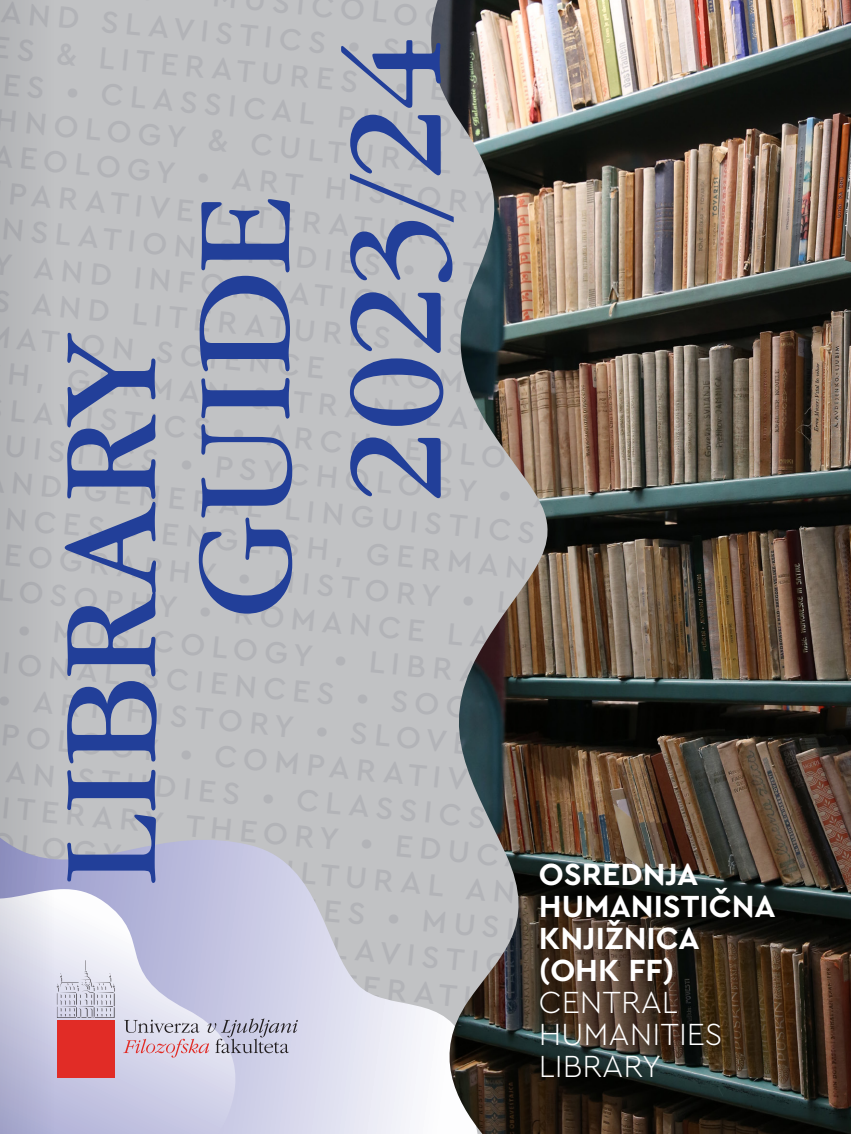
<style>
.page{position:relative;width:851px;height:1134px;background:#fff}
.page>*{position:absolute;margin:0;border:0;box-sizing:border-box;transform-origin:0 0}
.quote{font:140px/134px "Garamond IT Cby BT";letter-spacing:-.005em;color:#223f99}
.quote-2{font:140px "Garamond IT Cby BT";letter-spacing:-.03em;color:#223f99}
.podnaslov{font:700 32px/32px "Cera Pro";color:#fff}
.podnaslov-2{font:300 32px/32px "Cera Pro";color:#fff}
</style>
<div class="page">
<div style="left:0;top:0;width:850px;height:1134px;background:#c1c2c4"></div>
<svg style="left:57px;top:840px;width:372px;height:294px"></svg>
<img style="left:429px;top:0;width:421px;height:1134px">
<svg style="left:57px;top:889px;width:193px;height:245px;background:#cccce5"></svg>
<div style="left:57px;top:1020px;width:57px;height:57px;background:#e12c26"></div>
<svg style="left:57px;top:960px;width:57px;height:58px;background:#d4d4e1"></svg>
<svg style="left:123px;top:1018px;width:175px;height:40px;background:#c5bdce"></svg>
<svg style="left:0;top:0;width:57px;height:1134px"></svg>
<p class="quote" style="left:41px;top:619px;width:426px;text-indent:-268px;rotate:-90deg">LIBRARY<br>GUIDE</p>
<p class="quote-2" style="left:312px;top:504px;width:470px;rotate:-90deg">2023/24</p>
<p class="podnaslov" style="left:539px;top:857px;width:238px">OSREDNJA<br>HUMANISTIČNA<br>KNJIŽNICA (OHK FF)</p>
<p class="podnaslov-2" style="left:539px;top:985px;width:185px">CENTRAL<br>HUMANITIES<br>LIBRARY</p>
</div>
